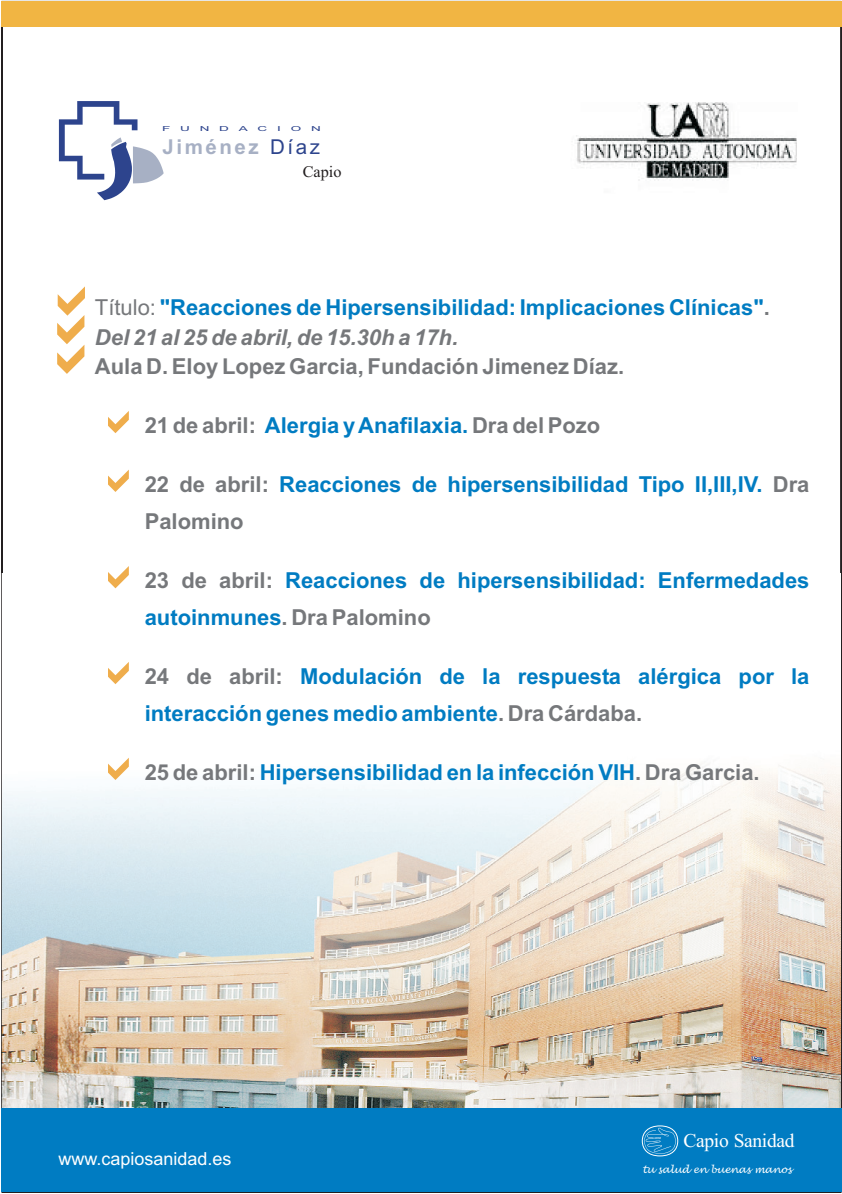
<style>
.page{position:relative;width:842px;height:1194px;background:#fff}
.page>*{position:absolute;margin:0;border:0;box-sizing:border-box;transform-origin:0 0}
.t1{font:700 22px/36.8px "Arial";color:#007cc2}
.t2{font:700 22px/36.8px "Arial";color:#76787b}
.t3{font:italic 700 22px "Arial";color:#76787b}
.t4{font:700 20.4px "Arial";letter-spacing:.125em;color:#a7b0c4}
.t5{font:19.6px "Times New Roman";letter-spacing:-.015em;color:#fff}
.t6{font:18px "Arial";color:#fff}
.t7{font:16.2px "Times New Roman";color:#231f20}
.t8{font:10px "Lucida Handwriting";color:#fff}
.t9{font:6.8px "Arial";color:#2d448d;scale:1.97 1}
.s1{font-weight:400;color:#2d448d}
.s2{font-weight:400;color:#76787b}
.s3{color:#76787b}
.s4{color:#007cc2}
</style>
<div class="page">
<img style="left:1px;top:574px;width:839px;height:535px">
<div style="left:1px;top:2px;width:841px;height:25px;background:#f1b543"></div>
<div style="left:1px;top:1109px;width:840px;height:83px;background:#007cc2"></div>
<svg style="left:59px;top:101px;width:105px;height:99px"></svg>
<div style="left:642px;top:1126px;width:36px;height:30px;border:1px solid #fff;border-radius:50%"></div>
<svg style="left:642px;top:1128px;width:34px;height:27px"></svg>
<img style="left:576px;top:102px;width:221px;height:79px">
<svg style="left:57px;top:286px;width:28px;height:88px"></svg>
<svg style="left:108px;top:411px;width:21px;height:22px"></svg>
<svg style="left:108px;top:566px;width:21px;height:22px"></svg>
<svg style="left:108px;top:662px;width:21px;height:22px"></svg>
<svg style="left:108px;top:758px;width:21px;height:22px"></svg>
<svg style="left:108px;top:470px;width:21px;height:22px"></svg>
<p class="t9" style="left:162px;top:125px;width:6px">F</p>
<p class="t9" style="left:180px;top:125px;width:6px">U</p>
<p class="t9" style="left:200px;top:125px;width:6px">N</p>
<p class="t9" style="left:219px;top:125px;width:6px">D</p>
<p class="t9" style="left:239px;top:125px;width:6px">A</p>
<p class="t9" style="left:258px;top:125px;width:6px">C</p>
<p class="t9" style="left:277px;top:125px;width:3px">I</p>
<p class="t9" style="left:291px;top:125px;width:7px">O</p>
<p class="t9" style="left:311px;top:125px;width:6px">N</p>
<p class="t4" style="left:162px;top:139px;width:159px">Jiménez <span class="s1">Díaz</span></p>
<p class="t7" style="left:303px;top:162px;width:40px">Capio</p>
<p class="t1" style="left:95px;top:291px;width:676px"><span class="s2">Título:</span> "Reacciones de Hipersensibilidad: Implicaciones Clínicas"<span class="s3">.</span></p>
<p class="t2" style="left:95px;top:350px;width:531px">Aula D. Eloy Lopez Garcia, Fundación Jimenez Díaz.</p>
<p class="t2" style="left:145px;top:409px;width:457px">21 de abril: <span class="s4">Alergia y Anafilaxia.</span> Dra del Pozo</p>
<p class="t2" style="left:145px;top:468px;width:126px">22 de abril:</p>
<p class="t2" style="left:773px;top:468px;width:38px">Dra</p>
<p class="t2" style="left:145px;top:505px;width:101px">Palomino</p>
<p class="t3" style="left:95px;top:324px;width:365px">Del 21 al 25 de abril, de 15.30h a 17h.</p>
<p class="t1" style="left:279px;top:468px;width:485px">Reacciones de hipersensibilidad Tipo II,III,IV.</p>
<p class="t1" style="left:285px;top:564px;width:526px">Reacciones de hipersensibilidad: Enfermedades</p>
<p class="t2" style="left:145px;top:564px;width:288px">23 de abril:<br><span class="s4">autoinmunes</span>. Dra Palomino</p>
<p class="t1" style="left:300px;top:660px;width:511px">Modulación de la respuesta alérgica por la</p>
<p class="t1" style="left:145px;top:660px;width:499px"><span class="s3">24 de abril:<br></span>interacción genes medio ambiente<span class="s3">. Dra Cárdaba.</span></p>
<p class="t1" style="left:145px;top:756px;width:617px"><span class="s3">25 de abril:</span> Hipersensibilidad en la infección VIH<span class="s3">. Dra Garcia.</span></p>
<p class="t6" style="left:58px;top:1148px;width:175px">www.capiosanidad.es</p>
<p class="t5" style="left:683px;top:1129px;width:113px">Capio Sanidad</p>
<p class="t8" style="left:642px;top:1164px;width:151px">tu salud en buenas manos</p>
</div>
